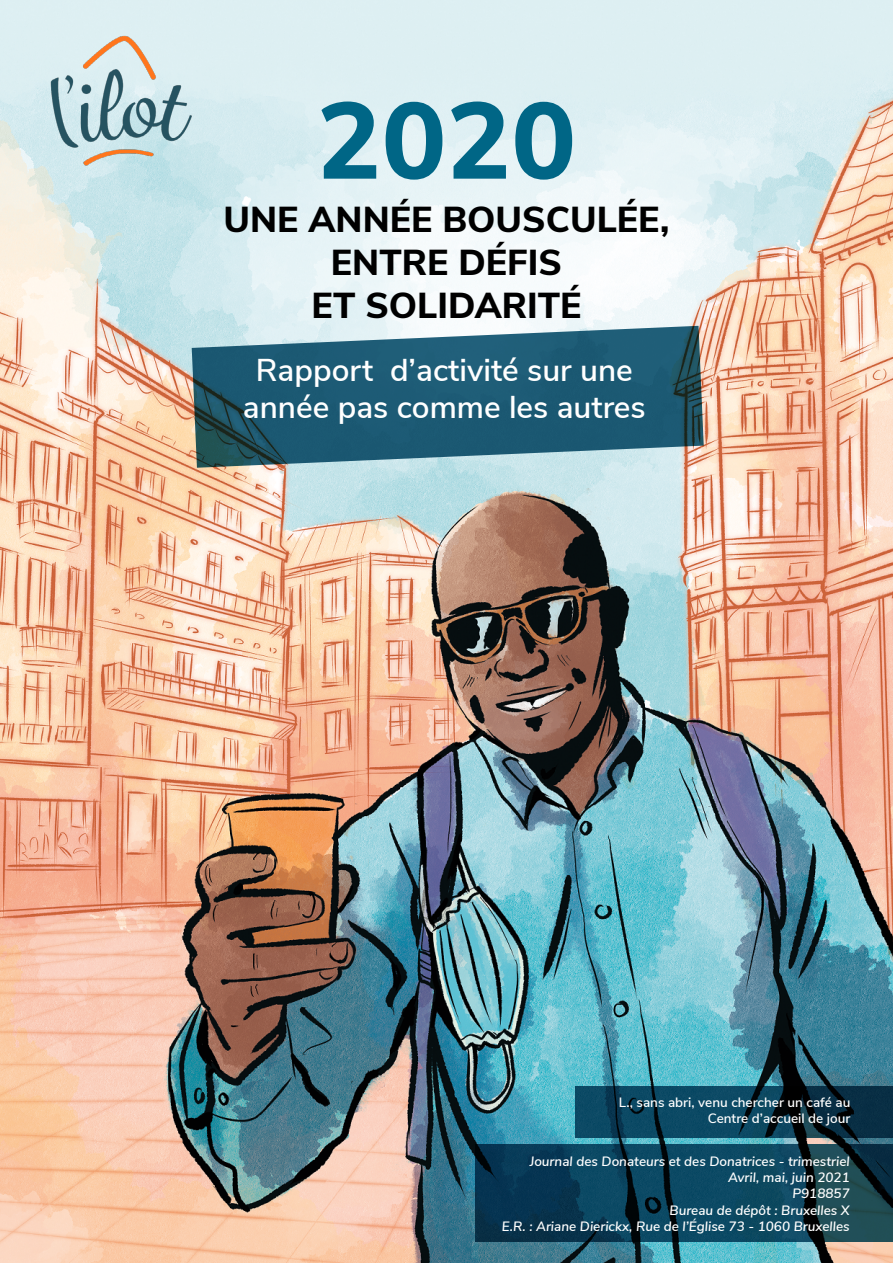
<style>
.page{position:relative;width:893px;height:1263px;background:#fff}
.page>*{position:absolute;margin:0;border:0;box-sizing:border-box;transform-origin:0 0}
.t1{font:800 108px "Nunito Sans";color:#006686}
.t2{font:800 36px/43.2px "Nunito Sans";color:#000;text-align:center}
.t3{font:600 31.5px/37.8px "Nunito Sans";color:#fff;text-align:center}
.t4{font:italic 600 13.5px/16.2px "Nunito Sans";color:#fff;text-align:right}
.t5{font:600 13.5px/16.2px "Nunito Sans";color:#fff;text-align:right}
</style>
<div class="page">
<img style="left:0;top:0;width:893px;height:1263px">
<img style="left:43px;top:21px;width:155px;height:155px">
<svg style="left:575px;top:1086px;width:318px;height:51px;background:#09374d"></svg>
<svg style="left:192px;top:326px;width:512px;height:142px;background:#3b6f83"></svg>
<svg style="left:475px;top:1144px;width:418px;height:98px;background:#0c3d53"></svg>
<h1 class="t1" style="left:317px;top:62px;width:261px">2020</h1>
<h2 class="t2" style="left:223px;top:196px;width:447px">UNE ANNÉE BOUSCULÉE,<br>ENTRE DÉFIS<br>ET SOLIDARITÉ</h2>
<h3 class="t3" style="left:243px;top:349px;width:404px">Rapport d’activité sur une année pas comme les autres</h3>
<p class="t5" style="left:619px;top:1093px;width:233px">L., sans abri, venu chercher un café au<br>Centre d’accueil de jour</p>
<p class="t4" style="left:502px;top:1152px;width:349px">Journal des Donateurs et des Donatrices - trimestriel Avril, mai, juin 2021<br>P918857<br>Bureau de dépôt : Bruxelles X<br>E.R. : Ariane Dierickx, Rue de l’Église 73 - 1060 Bruxelles</p>
</div>
